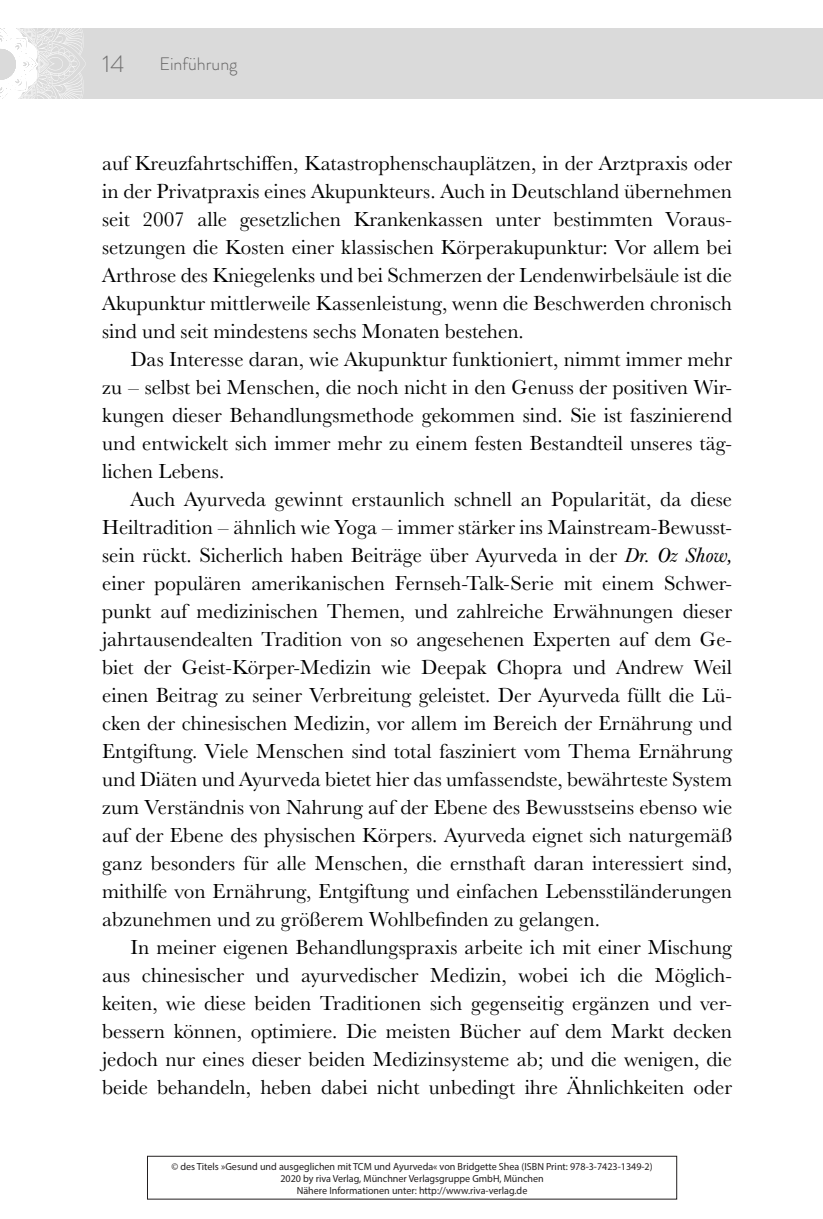
<style>
.page{position:relative;width:823px;height:1219px;background:#fff}
.page>*{position:absolute;margin:0;border:0;box-sizing:border-box;transform-origin:0 0}
.t1{font:300 24px "Brandon Grotesque";color:#706f6f}
.t2{font:21px/28px "Baskerville URW";color:#000;text-align:justify}
.t3{font:300 18px "Brandon Grotesque";color:#646363}
.t4{font:10.2px/12px "Myriad Pro";color:#231f20;text-align:center}
.s1{font-style:italic}
</style>
<div class="page">
<div style="left:0;top:28px;width:821px;height:71px;background:#dadada"></div>
<svg style="left:0;top:28px;width:86px;height:71px"></svg>
<hr style="left:822px;top:28px;width:1px;height:71px;background:#dadada">
<div style="left:147px;top:1156px;width:529px;height:43px;border:1px solid #231f20"></div>
<p class="t1" style="left:103px;top:48px;width:23px">14</p>
<p class="t3" style="left:159px;top:52px;width:80px">Einführung</p>
<p class="t2" style="left:102px;top:148px;width:631px">auf Kreuzfahrtschiffen, Katastrophenschauplätzen, in der Arztpraxis oder in der Privatpraxis eines Akupunkteurs. Auch in Deutschland übernehmen seit 2007 alle gesetzlichen Krankenkassen unter bestimmten Voraus&shy;setzungen die Kosten einer klassischen Körperakupunktur: Vor allem bei Arthrose des Kniegelenks und bei Schmerzen der Lendenwirbelsäule ist die Akupunktur mittlerweile Kassenleistung, wenn die Beschwerden chronisch sind und seit mindestens sechs Monaten bestehen.</p>
<p class="t2" style="left:102px;top:344px;width:631px;text-indent:28px">Das Interesse daran, wie Akupunktur funktioniert, nimmt immer mehr zu – selbst bei Menschen, die noch nicht in den Genuss der positiven Wir&shy;kungen dieser Behandlungsmethode gekommen sind. Sie ist faszinierend und entwickelt sich immer mehr zu einem festen Bestandteil unseres täg&shy;lichen Lebens.</p>
<p class="t2" style="left:102px;top:484px;width:631px;text-indent:28px">Auch Ayurveda gewinnt erstaunlich schnell an Popularität, da diese Heiltradition – ähnlich wie Yoga – immer stärker ins Mainstream-Bewusst&shy;sein rückt. Sicherlich haben Beiträge über Ayurveda in der <span class="s1">Dr. Oz Show, </span>einer populären amerikanischen Fernseh-Talk-Serie mit einem Schwer&shy;punkt auf medizinischen Themen, und zahlreiche Erwähnungen dieser jahrtausendealten Tradition von so angesehenen Experten auf dem Ge&shy;biet der Geist-Körper-Medizin wie Deepak Chopra und Andrew Weil einen Beitrag zu seiner Verbreitung geleistet. Der Ayurveda füllt die Lü&shy;cken der chinesischen Medizin, vor allem im Bereich der Ernährung und Entgiftung. Viele Menschen sind total fasziniert vom Thema Ernährung und Diäten und Ayurveda bietet hier das umfassendste, bewährteste System zum Verständnis von Nahrung auf der Ebene des Bewusstseins ebenso wie auf der Ebene des physischen Körpers. Ayurveda eignet sich naturgemäß ganz besonders für alle Menschen, die ernsthaft daran interessiert sind, mithilfe von Ernährung, Entgiftung und einfachen Lebensstiländerungen abzunehmen und zu größerem Wohlbefinden zu gelangen.</p>
<p class="t2" style="left:102px;top:932px;width:631px;text-indent:28px">In meiner eigenen Behandlungspraxis arbeite ich mit einer Mischung aus chinesischer und ayurvedischer Medizin, wobei ich die Möglich&shy;keiten, wie diese beiden Traditionen sich gegenseitig ergänzen und ver&shy;bessern können, optimiere. Die meisten Bücher auf dem Markt decken jedoch nur eines dieser beiden Medizinsysteme ab; und die wenigen, die beide behandeln, heben dabei nicht unbedingt ihre Ähnlichkeiten oder</p>
<p class="t4" style="left:171px;top:1160px;width:482px">© des Titels »Gesund und ausgeglichen mit TCM und Ayurveda« von Bridgette Shea (ISBN Print: 978-3-7423-1349-2)<br>2020 by riva Verlag, Münchner Verlagsgruppe GmbH, München<br>Nähere Informationen unter: http://www.riva-verlag.de</p>
</div>
